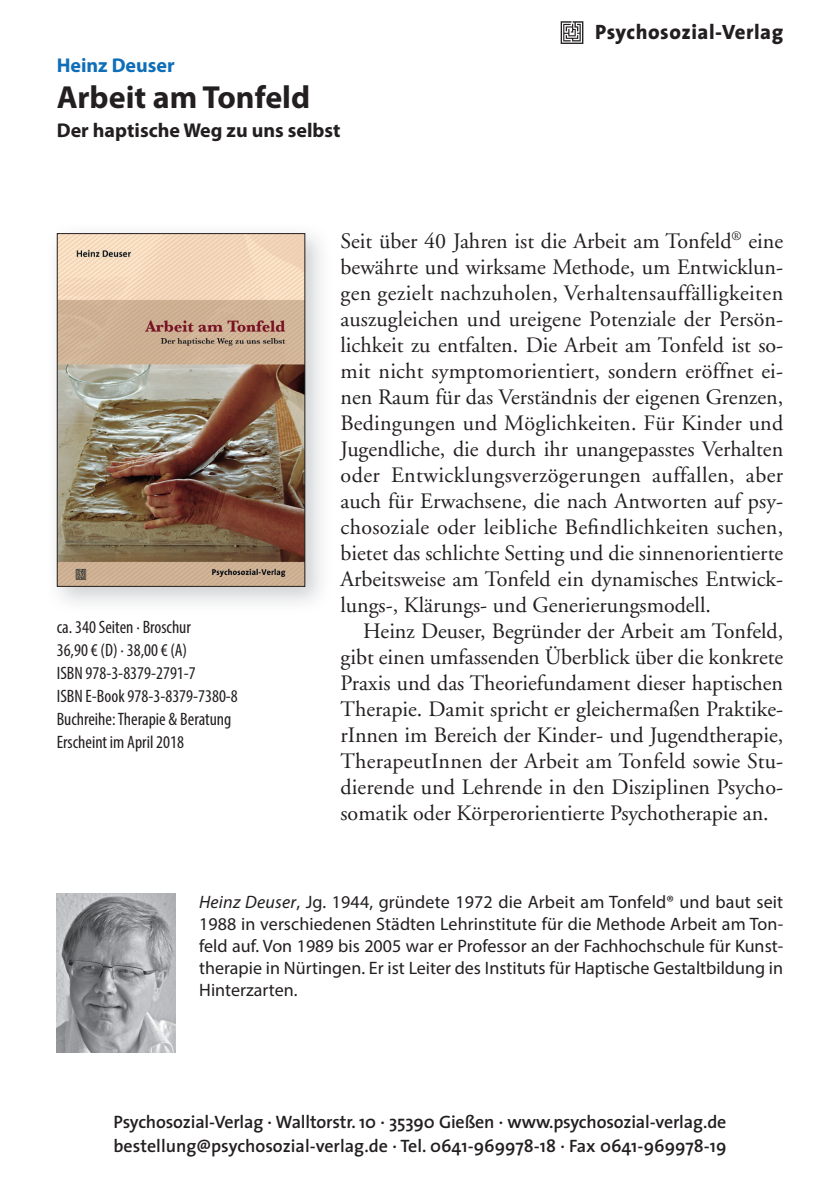
<style>
.page{position:relative;width:840px;height:1191px;background:#fff}
.page>*{position:absolute;margin:0;border:0;box-sizing:border-box;transform-origin:0 0}
.t1{font:700 32px "Myriad Pro";color:#231f20}
.t2{font:22px/26px "Adobe Garamond";color:#231f20;text-align:justify}
.t3{font:800 20.8px "The Sans";letter-spacing:.025em;color:#231f20}
.t4{font:700 20px "Myriad Pro";color:#231f20}
.t5{font:700 20px "Myriad Pro";color:#0f6eb8}
.t6{font:18px/22px "Myriad Pro";color:#231f20;text-align:justify}
.t7{font:600 18px/24px "The Sans";letter-spacing:-.01em;color:#231f20}
.t8{font:condensed 18px/23px "Myriad Pro";color:#231f20}
.s1{font-style:italic}
</style>
<div class="page">
<img style="left:56px;top:233px;width:265px;height:370px">
<img style="left:59px;top:235px;width:244px;height:350px">
<div style="left:57px;top:233px;width:248px;height:354px;border:1px solid #231f20"></div>
<img style="left:57px;top:893px;width:118px;height:159px">
<svg style="left:560px;top:21px;width:23px;height:23px"></svg>
<p class="t5" style="left:57px;top:52px;width:119px">Heinz Deuser</p>
<h1 class="t1" style="left:57px;top:76px;width:255px">Arbeit am Tonfeld</h1>
<p class="t4" style="left:57px;top:118px;width:285px">Der haptische Weg zu uns selbst</p>
<p class="t3" style="left:594px;top:14px;width:189px">Psychosozial-Verlag</p>
<p class="t8" style="left:57px;top:615px;width:182px">ca. 340 Seiten · Broschur<br>36,90 € (D) · 38,00 € (A)<br>ISBN 978-3-8379-2791-7<br>ISBN E-Book 978-3-8379-7380-8<br>Buchreihe: Therapie &amp; Beratung<br>Erscheint im April 2018</p>
<p class="t2" style="left:340px;top:228px;width:444px">Seit über 40 Jahren ist die Arbeit am Tonfeld<sup>®</sup> eine bewährte und wirksame Methode, um Entwicklun&shy;gen gezielt nachzuholen, Verhaltensauffälligkeiten auszugleichen und ureigene Potenziale der Persön&shy;lichkeit zu entfalten. Die Arbeit am Tonfeld ist so&shy;mit nicht symptomorientiert, sondern eröffnet ei&shy;nen Raum für das Verständnis der eigenen Grenzen, Bedingungen und Möglichkeiten. Für Kinder und Jugendliche, die durch ihr unangepasstes Verhalten oder Entwicklungsverzögerungen auffallen, aber auch für Erwachsene, die nach Antworten auf psy&shy;chosoziale oder leibliche Befindlichkeiten suchen, bietet das schlichte Setting und die sinnenorientierte Arbeitsweise am Tonfeld ein dynamisches Entwick&shy;lungs-, Klärungs- und Generierungsmodell.</p>
<p class="t2" style="left:340px;top:618px;width:444px;text-indent:23px">Heinz Deuser, Begründer der Arbeit am Tonfeld, gibt einen umfassenden Überblick über die konkrete Praxis und das Theoriefundament dieser haptischen Therapie. Damit spricht er gleichermaßen Praktike&shy;rInnen im Bereich der Kinder- und Jugendtherapie, TherapeutInnen der Arbeit am Tonfeld sowie Stu&shy;dierende und Lehrende in den Disziplinen Psycho&shy;somatik oder Körperorientierte Psychotherapie an.</p>
<p class="t6" style="left:199px;top:891px;width:585px"><span class="s1">Heinz Deuser</span>, Jg. 1944, gründete 1972 die Arbeit am Tonfeld® und baut seit 1988 in verschiedenen Städten Lehrinstitute für die Methode Arbeit am Ton&shy;feld auf. Von 1989 bis 2005 war er Professor an der Fachhochschule für Kunst&shy;therapie in Nürtingen. Er ist Leiter des Instituts für Haptische Gestaltbildung in Hinterzarten.</p>
<p class="t7" style="left:113px;top:1109px;width:614px">Psychosozial-Verlag · Walltorstr. 10 · 35390 Gießen · www.psychosozial-verlag.de bestellung@psychosozial-verlag.de · Tel. 0641-969978-18 · Fax 0641-969978-19</p>
</div>
